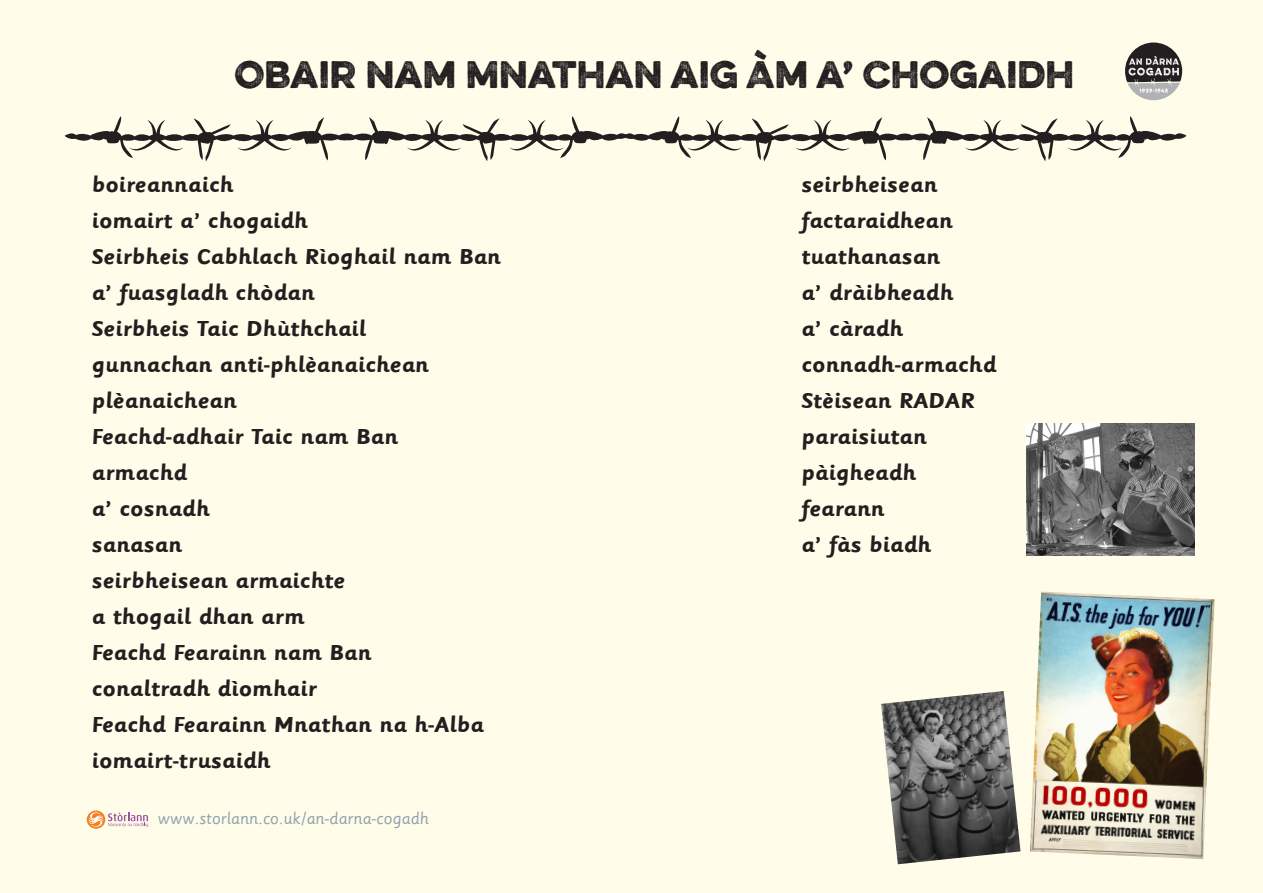
<style>
.page{position:relative;width:1263px;height:893px;background:#fffde9}
.page>*{position:absolute;margin:0;border:0;box-sizing:border-box;transform-origin:0 0}
.t1{font:34.35px "Eveleth";color:#231f20}
.Paragraph_Style_2{font:700 24px "Sassoon Primary";color:#231f20}
.t2{font:18px "Sassoon Primary";color:#8ea1ac}
</style>
<div class="page">
<svg style="left:1125px;top:43px;width:57px;height:57px"></svg>
<svg style="left:65px;top:116px;width:1121px;height:45px"></svg>
<svg style="left:87px;top:810px;width:18px;height:19px"></svg>
<svg style="left:89px;top:812px;width:59px;height:15px"></svg>
<img style="left:1030px;top:592px;width:184px;height:267px">
<img style="left:1027px;top:424px;width:167px;height:131px">
<img style="left:881px;top:691px;width:139px;height:173px">
<p class="t1" style="left:235px;top:48px;width:841px">OBAIR NAM MNATHAN AIG ÀM A’ CHOGAIDH</p>
<p class="Paragraph_Style_2" style="left:91px;top:171px;width:143px">boireannaich</p>
<p class="Paragraph_Style_2" style="left:801px;top:171px;width:138px">seirbheisean</p>
<p class="Paragraph_Style_2" style="left:91px;top:207px;width:218px">iomairt a’ chogaidh</p>
<p class="Paragraph_Style_2" style="left:801px;top:207px;width:153px">factaraidhean</p>
<p class="Paragraph_Style_2" style="left:91px;top:243px;width:411px">Seirbheis Cabhlach Rìoghail nam Ban</p>
<p class="Paragraph_Style_2" style="left:801px;top:243px;width:141px">tuathanasan</p>
<p class="Paragraph_Style_2" style="left:91px;top:279px;width:225px">a’ fuasgladh chòdan</p>
<p class="Paragraph_Style_2" style="left:801px;top:279px;width:154px">a’ dràibheadh</p>
<p class="Paragraph_Style_2" style="left:91px;top:315px;width:276px">Seirbheis Taic Dhùthchail</p>
<p class="Paragraph_Style_2" style="left:801px;top:315px;width:104px">a’ càradh</p>
<p class="Paragraph_Style_2" style="left:91px;top:351px;width:339px">gunnachan anti-phlèanaichean</p>
<p class="Paragraph_Style_2" style="left:801px;top:351px;width:197px">connadh-armachd</p>
<p class="Paragraph_Style_2" style="left:91px;top:387px;width:147px">plèanaichean</p>
<p class="Paragraph_Style_2" style="left:801px;top:387px;width:175px">Stèisean RADAR</p>
<p class="Paragraph_Style_2" style="left:91px;top:423px;width:308px">Feachd-adhair Taic nam Ban</p>
<p class="Paragraph_Style_2" style="left:801px;top:423px;width:127px">paraisiutan</p>
<p class="Paragraph_Style_2" style="left:91px;top:459px;width:97px">armachd</p>
<p class="Paragraph_Style_2" style="left:801px;top:459px;width:117px">pàigheadh</p>
<p class="Paragraph_Style_2" style="left:91px;top:495px;width:120px">a’ cosnadh</p>
<p class="Paragraph_Style_2" style="left:801px;top:495px;width:85px">fearann</p>
<p class="Paragraph_Style_2" style="left:91px;top:531px;width:92px">sanasan</p>
<p class="Paragraph_Style_2" style="left:801px;top:531px;width:131px">a’ fàs biadh</p>
<p class="Paragraph_Style_2" style="left:91px;top:567px;width:255px">seirbheisean armaichte</p>
<p class="Paragraph_Style_2" style="left:91px;top:603px;width:215px">a thogail dhan arm</p>
<p class="Paragraph_Style_2" style="left:91px;top:639px;width:281px">Feachd Fearainn nam Ban</p>
<p class="Paragraph_Style_2" style="left:91px;top:675px;width:227px">conaltradh dìomhair</p>
<p class="Paragraph_Style_2" style="left:91px;top:711px;width:394px">Feachd Fearainn Mnathan na h-Alba</p>
<p class="Paragraph_Style_2" style="left:91px;top:747px;width:180px">iomairt-trusaidh</p>
<p class="t2" style="left:157px;top:808px;width:273px">www.storlann.co.uk/an-darna-cogadh</p>
</div>
